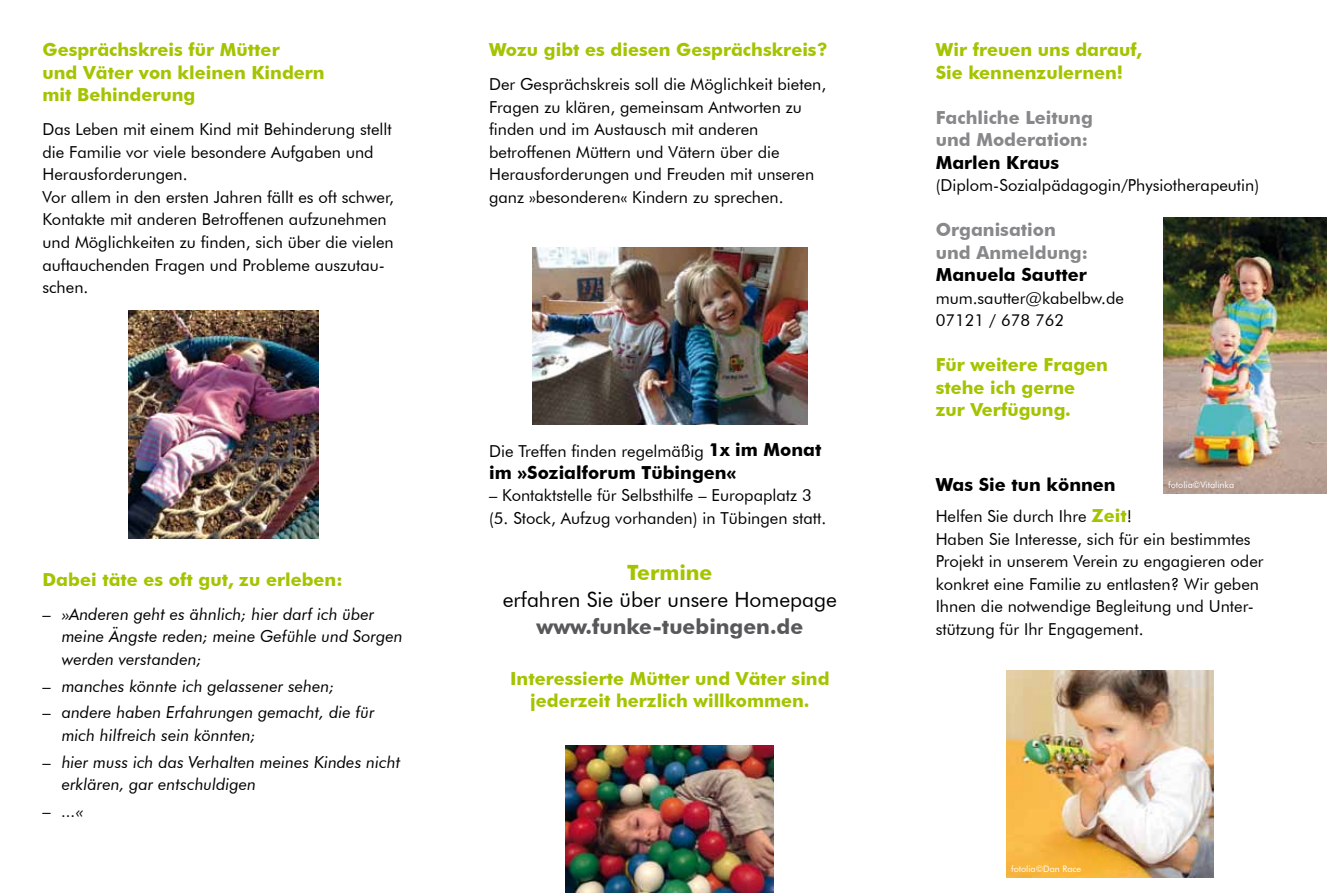
<style>
.page{position:relative;width:1327px;height:893px;background:#fff}
.page>*{position:absolute;margin:0;border:0;box-sizing:border-box;transform-origin:0 0}
.t1{font:21px "Futura BT";color:#000}
.t2{font:700 21px "Futura BT";color:#58585a}
.t3{font:700 21px "Futura BT";color:#a4c400}
.t4{font:700 18px/22.5px "Futura BT";color:#a4c400}
.t5{font:700 18px "Futura BT";color:#000}
.t6{font:700 18px/22.5px "Futura BT";color:#87888a}
.t7{font:16.5px/22.5px "Futura BT";color:#000}
.t8{font:italic 16.5px/22.5px "Futura BT";color:#000}
.t9{font:9px "Futura BT";color:#fff}
.s1{font-style:normal}
.s2{font-weight:700;font-size:18px}
.s3{font-weight:700;font-size:18px;color:#a4c400}
</style>
<div class="page">
<img style="left:565px;top:745px;width:208px;height:148px">
<img style="left:1164px;top:217px;width:163px;height:276px">
<img style="left:532px;top:247px;width:275px;height:178px">
<img style="left:1007px;top:671px;width:206px;height:206px">
<img style="left:128px;top:311px;width:190px;height:228px">
<p class="t4" style="left:43px;top:38px;width:284px">Gesprächskreis für Mütter<br>und Väter von kleinen Kindern mit Behinderung</p>
<p class="t7" style="left:43px;top:118px;width:353px">Das Leben mit einem Kind mit Behinderung stellt die Familie vor viele besondere Aufgaben und Herausforderungen.<br>Vor allem in den ersten Jahren fällt es oft schwer, Kontakte mit anderen Betroffenen aufzunehmen und Möglichkeiten zu finden, sich über die vielen auftauchenden Fragen und Probleme auszutau&shy;schen.</p>
<p class="t4" style="left:43px;top:568px;width:301px">Dabei täte es oft gut, zu erleben:</p>
<p class="t8" style="left:62px;top:602px;width:343px;text-indent:-19px"><span class="s1">–</span> »Anderen geht es ähnlich; hier darf ich über meine Ängste reden; meine Gefühle und Sorgen werden verstanden;</p>
<p class="t8" style="left:43px;top:674px;width:293px"><span class="s1">–</span> manches könnte ich gelassener sehen;</p>
<p class="t8" style="left:62px;top:701px;width:314px;text-indent:-19px"><span class="s1">–</span> andere haben Erfahrungen gemacht, die für mich hilfreich sein könnten;</p>
<p class="t8" style="left:62px;top:750px;width:340px;text-indent:-19px"><span class="s1">–</span> hier muss ich das Verhalten meines Kindes nicht erklären, gar entschuldigen</p>
<p class="t8" style="left:43px;top:799px;width:43px"><span class="s1">–</span> ...«</p>
<p class="t4" style="left:489px;top:38px;width:340px">Wozu gibt es diesen Gesprächskreis?</p>
<p class="t7" style="left:489px;top:73px;width:339px">Der Gesprächskreis soll die Möglichkeit bieten, Fragen zu klären, gemeinsam Antworten zu finden und im Austausch mit anderen betroffenen Müttern und Vätern über die Herausforderungen und Freuden mit unseren ganz »besonderen« Kindern zu sprechen.</p>
<p class="t7" style="left:489px;top:439px;width:334px">Die Treffen finden regelmäßig <span class="s2">1x im Monat</span></p>
<p class="t5" style="left:489px;top:462px;width:249px">im »Sozialforum Tübingen«</p>
<p class="t7" style="left:489px;top:484px;width:339px">– Kontaktstelle für Selbsthilfe – Europaplatz 3 (5. Stock, Aufzug vorhanden) in Tübingen statt.</p>
<p class="t3" style="left:627px;top:559px;width:87px">Termine</p>
<p class="t1" style="left:503px;top:586px;width:336px">erfahren Sie über unsere Homepage</p>
<p class="t2" style="left:536px;top:613px;width:268px">www.funke-tuebingen.de</p>
<p class="t4" style="left:510px;top:667px;width:321px;text-align:center">Interessierte Mütter und Väter sind jederzeit herzlich willkommen.</p>
<p class="t4" style="left:935px;top:38px;width:208px">Wir freuen uns darauf,<br>Sie kennenzulernen!</p>
<p class="t6" style="left:935px;top:106px;width:159px">Fachliche Leitung und Moderation:</p>
<p class="t5" style="left:935px;top:151px;width:125px">Marlen Kraus</p>
<p class="t7" style="left:935px;top:174px;width:325px">(Diplom-Sozialpädagogin/Physiotherapeutin)</p>
<p class="t6" style="left:935px;top:218px;width:154px">Organisation und Anmeldung:</p>
<p class="t5" style="left:935px;top:264px;width:153px">Manuela Sautter</p>
<p class="t7" style="left:935px;top:286px;width:190px">mum.sautter@kabelbw.de<br>07121 / 678 762</p>
<p class="t4" style="left:935px;top:353px;width:174px">Für weitere Fragen stehe ich gerne zur Verfügung.</p>
<p class="t5" style="left:935px;top:474px;width:181px">Was Sie tun können</p>
<p class="t7" style="left:935px;top:505px;width:329px">Helfen Sie durch Ihre <span class="s3">Zeit</span>!<br>Haben Sie Interesse, sich für ein bestimmtes Projekt in unserem Verein zu engagieren oder konkret eine Familie zu entlasten? Wir geben Ihnen die notwendige Begleitung und Unter&shy;stützung für Ihr Engagement.</p>
<p class="t9" style="left:1168px;top:479px;width:67px">fotolia©Vitalinka</p>
<p class="t9" style="left:1011px;top:863px;width:72px">fotolia©Dan Race</p>
</div>
